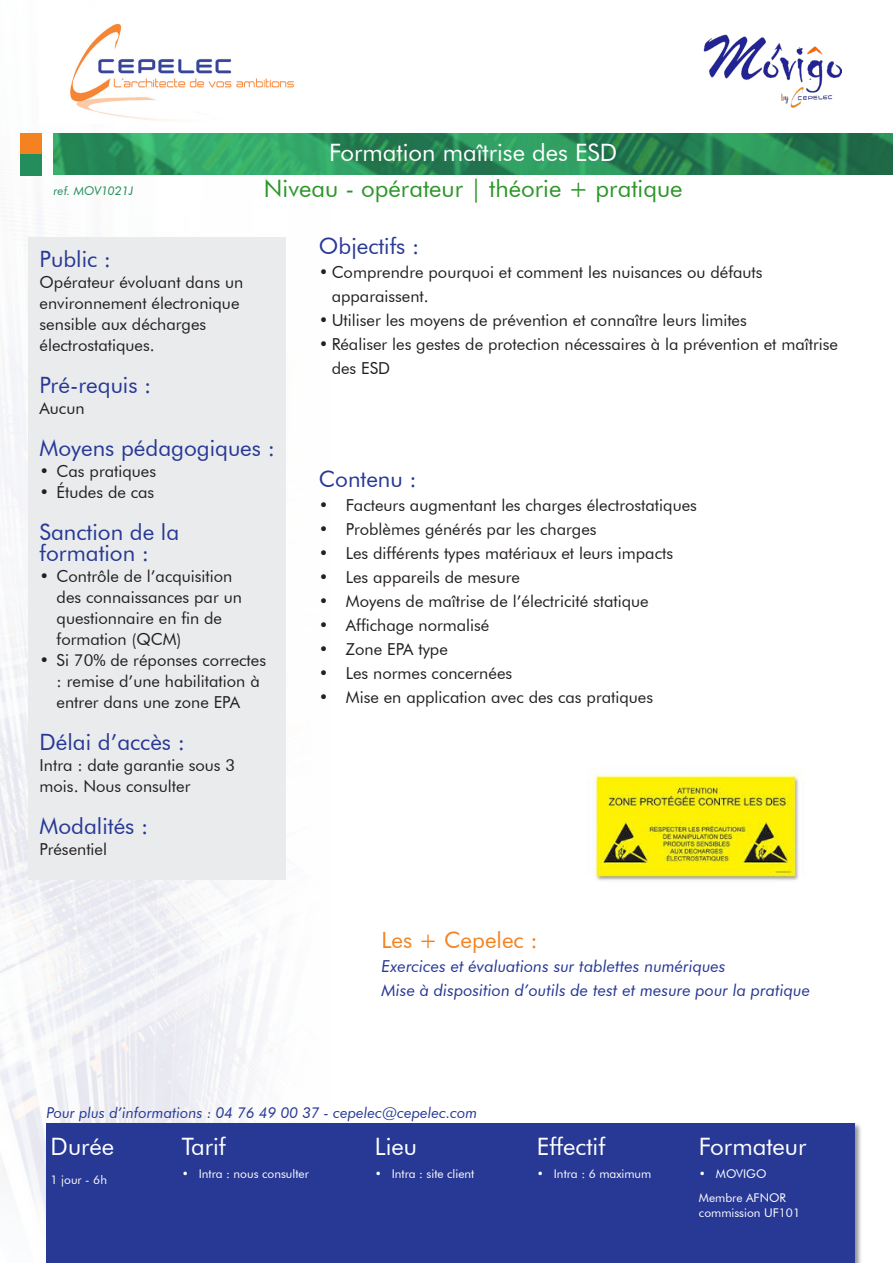
<style>
.page{position:relative;width:893px;height:1263px;background:#fff}
.page>*{position:absolute;margin:0;border:0;box-sizing:border-box;transform-origin:0 0}
.t1{font:24px "Futura BT";color:#fff}
.t2{font:24px "Futura BT";color:#2c9628}
.t3{font:22.5px/21px "Futura BT";color:#273895}
.t4{font:22.5px "Futura BT";color:#f58220}
.t5{font:16.5px/21px "Futura BT";color:#231f20}
.t6{font:italic 16.5px/24px "Futura BT";color:#273895}
.t7{font:italic 15px "Futura BT";color:#273895}
.t8{font:12px/23.5px "Futura BT";color:#fff}
.t9{font:italic 12px "Futura BT";color:#238e5b}
</style>
<div class="page">
<img style="left:0;top:133px;width:286px;height:1078px">
<img style="left:70px;top:23px;width:224px;height:98px">
<img style="left:54px;top:133px;width:839px;height:42px">
<img style="left:703px;top:34px;width:139px;height:74px">
<div style="left:45px;top:1122px;width:818px;height:141px;background:#231f20;opacity:.5"></div>
<div style="left:46px;top:1124px;width:809px;height:139px;background:#273895"></div>
<div style="left:28px;top:237px;width:258px;height:642px;background:#e9ebed"></div>
<div style="left:20px;top:133px;width:21px;height:21px;background:#f58220"></div>
<div style="left:20px;top:154px;width:21px;height:22px;background:#238e5b"></div>
<img style="left:594px;top:774px;width:205px;height:107px">
<p class="t9" style="left:54px;top:184px;width:81px">ref. MOV1021J</p>
<h1 class="t1" style="left:329px;top:138px;width:290px">Formation maîtrise des ESD</h1>
<h1 class="t2" style="left:264px;top:174px;width:420px">Niveau - opérateur | théorie + pratique</h1>
<h2 class="t3" style="left:40px;top:248px;width:73px">Public :</h2>
<p class="t5" style="left:40px;top:271px;width:205px">Opérateur évoluant dans un environnement électronique sensible aux décharges électrostatiques.</p>
<h2 class="t3" style="left:40px;top:374px;width:113px">Pré-requis :</h2>
<p class="t5" style="left:40px;top:397px;width:46px">Aucun</p>
<h2 class="t3" style="left:40px;top:437px;width:237px">Moyens pédagogiques :</h2>
<p class="t5" style="left:40px;top:460px;width:118px">• Cas pratiques</p>
<p class="t5" style="left:40px;top:481px;width:116px">• Études de cas</p>
<h2 class="t3" style="left:40px;top:521px;width:141px">Sanction de la formation :</h2>
<p class="t5" style="left:57px;top:565px;width:187px;text-indent:-17px">• Contrôle de l’acquisition des connaissances par un questionnaire en fin de formation (QCM)</p>
<p class="t5" style="left:57px;top:649px;width:211px;text-indent:-17px">• Si 70% de réponses correctes : remise d’une habilitation à entrer dans une zone EPA</p>
<h2 class="t3" style="left:40px;top:731px;width:147px">Délai d’accès :</h2>
<p class="t5" style="left:40px;top:754px;width:197px">Intra : date garantie sous 3 mois. Nous consulter</p>
<h2 class="t3" style="left:40px;top:815px;width:110px">Modalités :</h2>
<p class="t5" style="left:40px;top:838px;width:69px">Présentiel</p>
<h2 class="t3" style="left:319px;top:236px;width:102px">Objectifs :</h2>
<p class="t5" style="left:332px;top:260px;width:432px;line-height:24px;text-indent:-13px">• Comprendre pourquoi et comment les nuisances ou défauts apparaissent.</p>
<p class="t5" style="left:319px;top:310px;width:429px">• Utiliser les moyens de prévention et connaître leurs limites</p>
<p class="t5" style="left:332px;top:332px;width:508px;line-height:24px;text-indent:-13px">• Réaliser les gestes de protection nécessaires à la prévention et maîtrise des ESD</p>
<h2 class="t3" style="left:319px;top:468px;width:99px">Contenu :</h2>
<p class="t5" style="left:319px;top:494px;width:379px">• Facteurs augmentant les charges électrostatiques</p>
<p class="t5" style="left:319px;top:518px;width:279px">• Problèmes générés par les charges</p>
<p class="t5" style="left:319px;top:542px;width:356px">• Les différents types matériaux et leurs impacts</p>
<p class="t5" style="left:319px;top:566px;width:203px">• Les appareils de mesure</p>
<p class="t5" style="left:319px;top:590px;width:331px">• Moyens de maîtrise de l’électricité statique</p>
<p class="t5" style="left:319px;top:614px;width:172px">• Affichage normalisé</p>
<p class="t5" style="left:319px;top:638px;width:130px">• Zone EPA type</p>
<p class="t5" style="left:319px;top:662px;width:195px">• Les normes concernées</p>
<p class="t5" style="left:319px;top:686px;width:336px">• Mise en application avec des cas pratiques</p>
<h2 class="t4" style="left:382px;top:927px;width:157px">Les + Cepelec :</h2>
<p class="t6" style="left:382px;top:954px;width:430px">Exercices et évaluations sur tablettes numériques<br>Mise à disposition d’outils de test et mesure pour la pratique</p>
<p class="t7" style="left:46px;top:1103px;width:432px">Pour plus d’informations : 04 76 49 00 37 - cepelec@cepelec.com</p>
<h1 class="t1" style="left:51px;top:1132px;width:65px">Durée</h1>
<p class="t8" style="left:51px;top:1167px;width:58px">1 jour - 6h</p>
<h1 class="t1" style="left:182px;top:1132px;width:46px">Tarif</h1>
<p class="t8" style="left:182px;top:1162px;width:129px">• Intra : nous consulter</p>
<h1 class="t1" style="left:375px;top:1132px;width:44px">Lieu</h1>
<p class="t8" style="left:375px;top:1162px;width:101px">• Intra : site client</p>
<h1 class="t1" style="left:537px;top:1132px;width:70px">Effectif</h1>
<p class="t8" style="left:537px;top:1162px;width:116px">• Intra : 6 maximum</p>
<h1 class="t1" style="left:699px;top:1132px;width:109px">Formateur</h1>
<p class="t8" style="left:699px;top:1162px;width:88px">• MOVIGO<br>Membre AFNOR</p>
<p class="t8" style="left:699px;top:1201px;width:103px">commission UF101</p>
</div>
